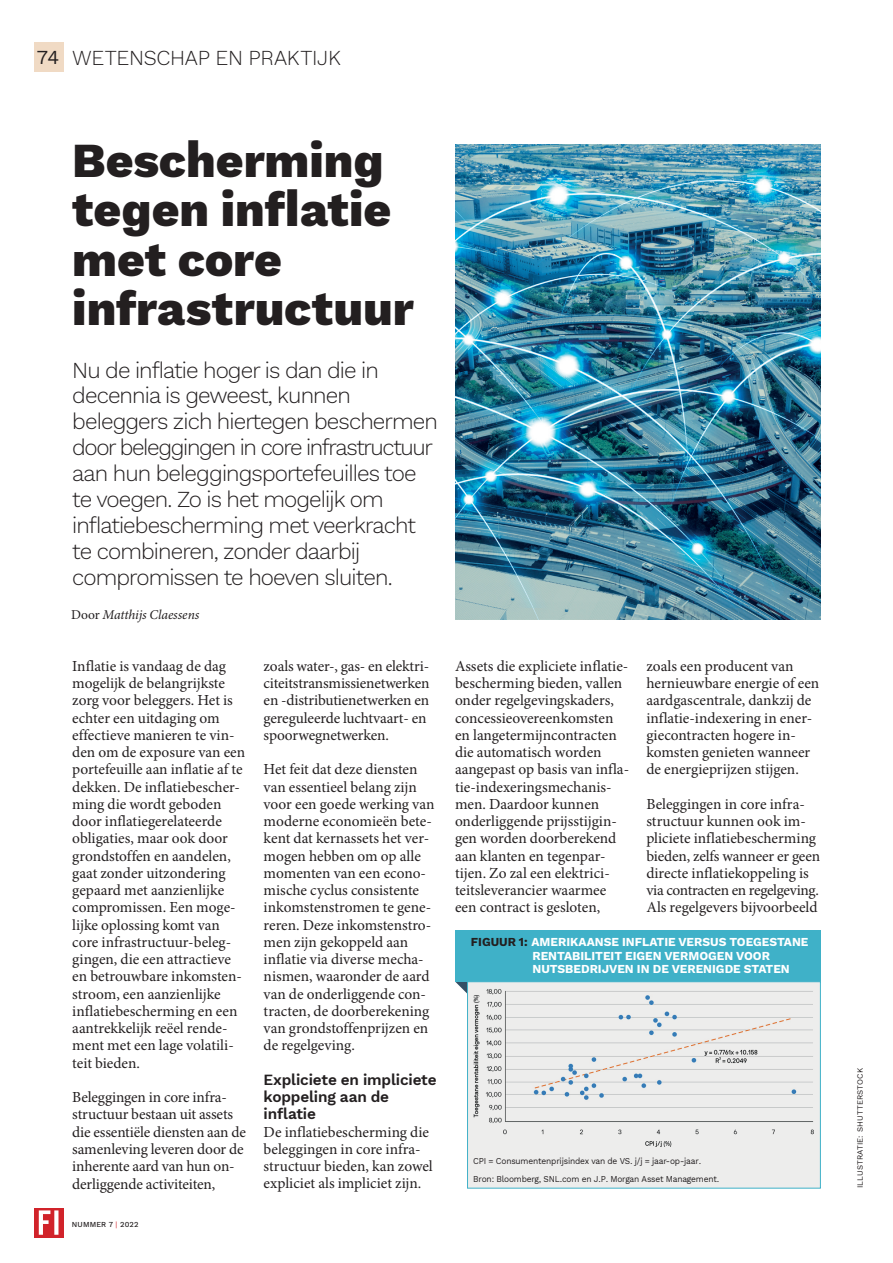
<style>
.page{position:relative;width:893px;height:1263px;background:#fff}
.page>*{position:absolute;margin:0;border:0;box-sizing:border-box;transform-origin:0 0}
.t1{font:800 48px/49.5px "Work Sans";color:#231f20}
.t2{font:300 22.5px/25.8px "Work Sans";letter-spacing:-.04em;color:#231f20}
.t3{font:300 21px "Work Sans";letter-spacing:-.01em;color:#231f20}
.t4{font:15.3px/17.2px "Minion Pro";color:#231f20}
.t5{font:600 15.3px/17.2px "Work Sans";letter-spacing:-.01em;color:#231f20}
.t6{font:italic 13.5px "Minion Pro";letter-spacing:-.005em;color:#231f20}
.t7{font:700 12px/13.5px "Work Sans";color:#fff}
.t8{font:8.85px/18px "Work Sans";letter-spacing:-.02em;color:#231f20;scale:.95 1}
.t9{font:7.95px "Work Sans";letter-spacing:.02em;color:#231f20}
.t10{font:500 7.5px "Work Sans";letter-spacing:.02em;color:#231f20}
.s1{font-weight:400;font-size:19.5px}
.s2{font-style:normal}
.s3{font-weight:400;color:#d1232a}
.s4{color:#231f20}
</style>
<div class="page">
<svg style="left:34px;top:1208px;width:30px;height:29px"></svg>
<svg style="left:39px;top:1210px;width:19px;height:25px"></svg>
<div style="left:34px;top:43px;width:30px;height:29px;background:#f0dac4"></div>
<svg style="left:455px;top:981px;width:12px;height:13px"></svg>
<div style="left:455px;top:930px;width:366px;height:51px;background:#3fb1c8"></div>
<div style="left:467px;top:981px;width:354px;height:207px;background:#ededec;border:1px solid #3fb1c8"></div>
<img style="left:473px;top:982px;width:341px;height:164px">
<img style="left:455px;top:145px;width:366px;height:474px">
<h3 class="t3" style="left:36px;top:42px;width:306px"><span class="s1">74</span> WETENSCHAP EN PRAKTIJK</h3>
<h1 class="t1" style="left:72px;top:134px;width:343px">Bescherming tegen inflatie met core infrastructuur</h1>
<p class="t2" style="left:72px;top:356px;width:367px">Nu de inflatie hoger is dan die in decennia is geweest, kunnen beleggers zich hiertegen beschermen door beleggingen in core infrastructuur aan hun beleggingsportefeuilles toe te voegen. Zo is het mogelijk om inflatiebescherming met veerkracht te combineren, zonder daarbij compromissen te hoeven sluiten.</p>
<p class="t6" style="left:71px;top:606px;width:130px"><span class="s2">Door</span> Matthijs Claessens</p>
<p class="t4" style="left:72px;top:657px;width:174px">Inflatie is vandaag de dag mogelijk de belangrijkste zorg voor beleggers. Het is echter een uitdaging om effectieve manieren te vin&shy;den om de exposure van een portefeuille aan inflatie af te dekken. De inflatiebescher&shy;ming die wordt geboden door inflatiegerelateerde obligaties, maar ook door grondstoffen en aandelen, gaat zonder uitzondering gepaard met aanzienlijke compromissen. Een moge&shy;lijke oplossing komt van core infrastructuur-beleg&shy;gingen, die een attractieve en betrouwbare inkomsten&shy;stroom, een aanzienlijke inflatiebescherming en een aantrekkelijk reëel rende&shy;ment met een lage volatili&shy;teit bieden.</p>
<p class="t4" style="left:72px;top:1089px;width:175px">Beleggingen in core infra&shy;structuur bestaan uit assets die essentiële diensten aan de samenleving leveren door de inherente aard van hun on&shy;derliggende activiteiten,</p>
<p class="t10" style="left:72px;top:1219px;width:68px">NUMMER 7 <span class="s3">|</span> 2022</p>
<p class="t4" style="left:264px;top:657px;width:167px">zoals water-, gas- en elektri&shy;citeitstransmissienetwerken en -distributienetwerken en gereguleerde luchtvaart- en spoorwegnetwerken.</p>
<p class="t4" style="left:264px;top:761px;width:172px">Het feit dat deze diensten van essentieel belang zijn voor een goede werking van moderne economieën bete&shy;kent dat kernassets het ver&shy;mogen hebben om op alle momenten van een econo&shy;mische cyclus consistente inkomstenstromen te gene&shy;reren. Deze inkomstenstro&shy;men zijn gekoppeld aan inflatie via diverse mecha&shy;nismen, waaronder de aard van de onderliggende con&shy;tracten, de doorberekening van grondstoffenprijzen en de regelgeving.</p>
<p class="t5" style="left:264px;top:1070px;width:175px">Expliciete en impliciete koppeling aan de inflatie</p>
<p class="t4" style="left:264px;top:1123px;width:171px">De inflatiebescherming die beleggingen in core infra&shy;structuur bieden, kan zowel expliciet als impliciet zijn.</p>
<p class="t4" style="left:455px;top:657px;width:176px">Assets die expliciete inflatie&shy;bescherming bieden, vallen onder regelgevingskaders, concessieovereenkomsten en langetermijncontracten die automatisch worden aangepast op basis van infla&shy;tie-indexeringsmechanis&shy;men. Daardoor kunnen onderliggende prijsstijgin&shy;gen worden doorberekend aan klanten en tegenpar&shy;tijen. Zo zal een elektrici&shy;teitsleverancier waarmee een contract is gesloten,</p>
<p class="t4" style="left:646px;top:657px;width:174px">zoals een producent van hernieuwbare energie of een aardgascentrale, dankzij de inflatie-indexering in ener&shy;giecontracten hogere in&shy;komsten genieten wanneer de energieprijzen stijgen.</p>
<p class="t4" style="left:646px;top:795px;width:175px">Beleggingen in core infra&shy;structuur kunnen ook im&shy;pliciete inflatiebescherming bieden, zelfs wanneer er geen directe inflatiekoppeling is via contracten en regelgeving.<br>Als regelgevers bijvoorbeeld</p>
<p class="t7" style="left:532px;top:935px;width:278px;text-indent:-62px"><span class="s4">FIGUUR 1:</span> AMERIKAANSE INFLATIE VERSUS TOEGESTANE<br>RENTABILITEIT EIGEN VERMOGEN VOOR<br>NUTSBEDRIJVEN IN DE VERENIGDE STATEN</p>
<p class="t8" style="left:473px;top:1152px;width:260px">CPI = Consumentenprijsindex van de VS. j/j = jaar-op-jaar.<br>Bron: Bloomberg, SNL.com en J.P. Morgan Asset Management.</p>
<p class="t9" style="left:854px;top:1188px;width:122px;rotate:-90deg">ILLUSTRATIE: SHUTTERSTOCK</p>
</div>
